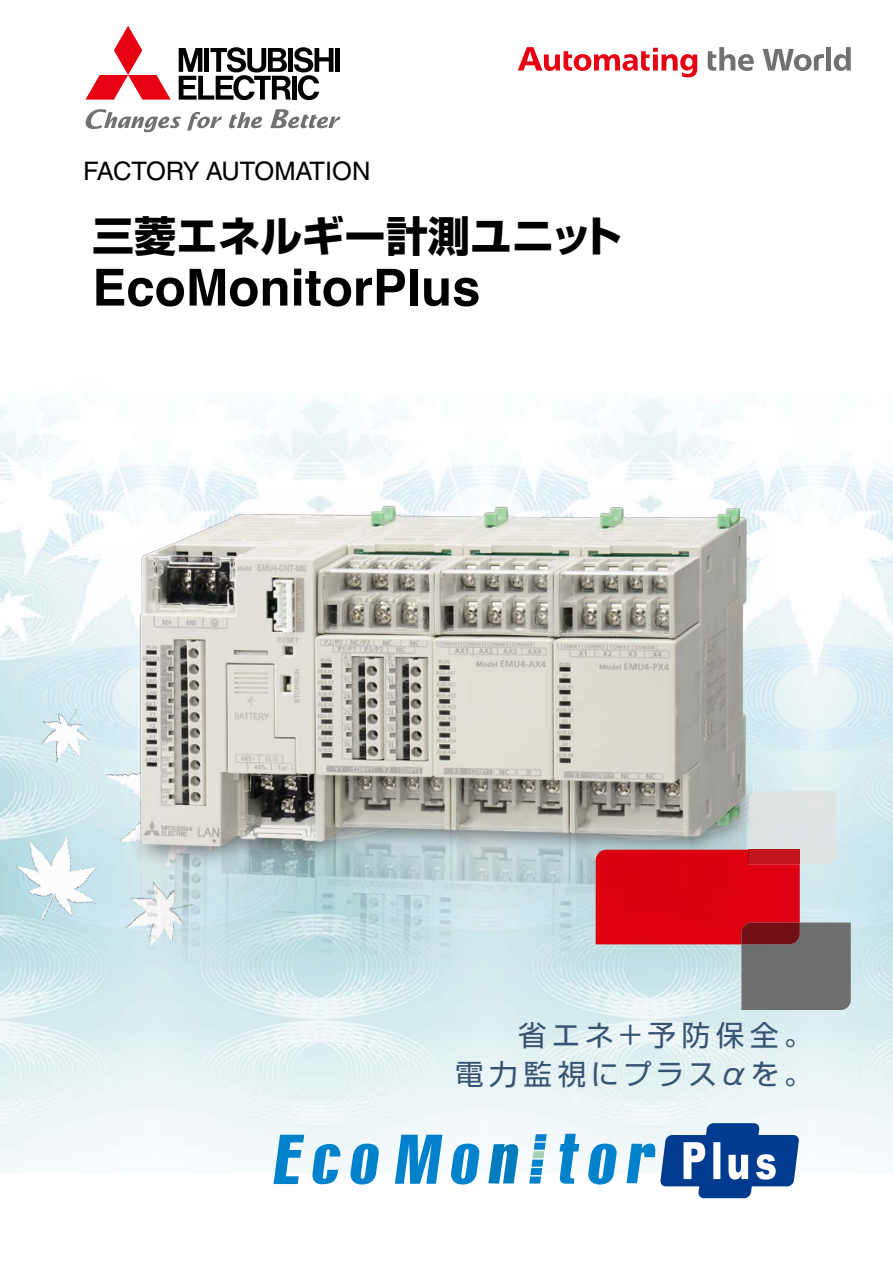
<style>
.page{position:relative;width:893px;height:1263px;background:#fff}
.page>*{position:absolute;margin:0;border:0;box-sizing:border-box;transform-origin:0 0}
.t1{font:700 51px "Helvetica";color:#000}
.t2{font:700 42px "Shin Go Pro";color:#000}
.t3{font:28.5px/39px "Shin Go Pro";letter-spacing:.175em;color:#375372;text-align:right}
.t4{font:25.5px "Helvetica LT Std";color:#000}
</style>
<div class="page">
<img style="left:0;top:399px;width:893px;height:800px">
<img style="left:46px;top:708px;width:30px;height:16px">
<img style="left:25px;top:838px;width:40px;height:36px">
<img style="left:92px;top:491px;width:687px;height:669px">
<svg style="left:273px;top:1135px;width:31px;height:49px"></svg>
<svg style="left:529px;top:1134px;width:18px;height:49px"></svg>
<svg style="left:311px;top:1143px;width:31px;height:41px"></svg>
<svg style="left:348px;top:1142px;width:33px;height:42px"></svg>
<svg style="left:448px;top:1142px;width:33px;height:42px"></svg>
<svg style="left:586px;top:1142px;width:33px;height:42px"></svg>
<svg style="left:488px;top:1144px;width:31px;height:40px"></svg>
<svg style="left:558px;top:1134px;width:21px;height:50px"></svg>
<svg style="left:395px;top:1135px;width:47px;height:49px"></svg>
<svg style="left:627px;top:1123px;width:172px;height:75px"></svg>
<svg style="left:763px;top:49px;width:61px;height:22px"></svg>
<div style="left:826px;top:47px;width:5px;height:24px;background:#727171"></div>
<svg style="left:834px;top:47px;width:17px;height:24px"></svg>
<svg style="left:708px;top:47px;width:46px;height:24px"></svg>
<svg style="left:518px;top:47px;width:179px;height:30px"></svg>
<svg style="left:187px;top:112px;width:35px;height:18px"></svg>
<svg style="left:270px;top:109px;width:71px;height:19px"></svg>
<svg style="left:85px;top:109px;width:96px;height:23px"></svg>
<svg style="left:229px;top:112px;width:33px;height:16px"></svg>
<svg style="left:85px;top:26px;width:86px;height:74px"></svg>
<div style="left:335px;top:48px;width:5px;height:24px;background:#000"></div>
<svg style="left:179px;top:47px;width:154px;height:53px"></svg>
<svg style="left:596px;top:791px;width:255px;height:219px"></svg>
<p class="t4" style="left:83px;top:157px;width:289px">FACTORY AUTOMATION</p>
<h2 class="t2" style="left:92px;top:202px;width:532px">三菱エネルギー計測ユニット</h2>
<h1 class="t1" style="left:92px;top:246px;width:390px">EcoMonitorPlus</h1>
<p class="t3" style="left:455px;top:1012px;width:359px">省エネ＋予防保全。<br>電力監視にプラスαを。</p>
</div>
